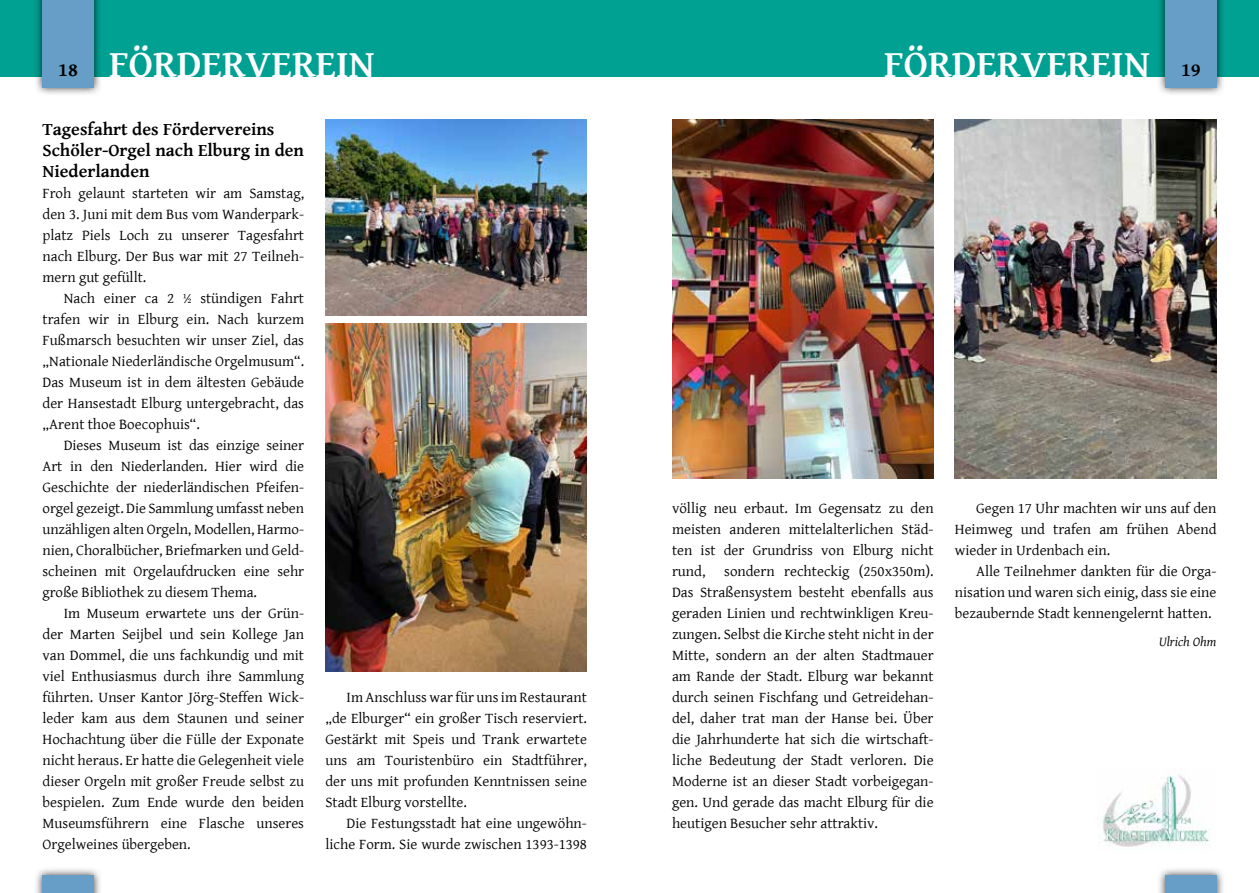
<style>
.page{position:relative;width:1259px;height:893px;background:#fff}
.page>*{position:absolute;margin:0;border:0;box-sizing:border-box;transform-origin:0 0}
.t1{font:700 39px "Gentium Basic";color:#fff}
.t2{font:700 18px/21px "Gentium Basic";color:#000}
.t3{font:15px/21px "Gentium Basic";color:#000;text-align:justify}
.t4{font:italic 13.5px "Gentium Basic";color:#000}
.s1{font-size:19.5px;color:#000}
</style>
<div class="page">
<img style="left:325px;top:323px;width:262px;height:349px">
<img style="left:672px;top:119px;width:261px;height:359px">
<img style="left:955px;top:119px;width:261px;height:359px">
<img style="left:325px;top:119px;width:262px;height:196px">
<img style="left:1099px;top:774px;width:111px;height:73px">
<div style="left:0;top:0;width:629px;height:77px;background:#00a092"></div>
<div style="left:629px;top:0;width:630px;height:77px;background:#00a092"></div>
<img style="left:36px;top:0;width:64px;height:94px">
<div style="left:43px;top:0;width:51px;height:88px;background:#669ec7"></div>
<img style="left:36px;top:869px;width:64px;height:24px">
<div style="left:43px;top:875px;width:51px;height:18px;background:#669ec7"></div>
<img style="left:1159px;top:869px;width:64px;height:24px">
<div style="left:1165px;top:875px;width:51px;height:18px;background:#669ec7"></div>
<img style="left:1159px;top:0;width:64px;height:94px">
<div style="left:1165px;top:0;width:51px;height:88px;background:#669ec7"></div>
<h1 class="t1" style="left:58px;top:35px;width:318px"><span class="s1">18</span> FÖRDERVEREIN</h1>
<h1 class="t1" style="left:884px;top:35px;width:318px">FÖRDERVEREIN <span class="s1">19</span></h1>
<p class="t2" style="left:43px;top:118px;width:263px">Tagesfahrt des Fördervereins<br>Schöler-Orgel nach Elburg in den<br>Niederlanden</p>
<p class="t3" style="left:43px;top:182px;width:263px">Froh gelaunt starteten wir am Samstag, den 3. Juni mit dem Bus vom Wanderpark&shy;platz Piels Loch zu unserer Tagesfahrt nach Elburg. Der Bus war mit 27 Teilneh&shy;mern gut gefüllt.</p>
<p class="t3" style="left:43px;top:287px;width:263px;text-indent:21px">Nach einer ca 2 ½ stündigen Fahrt trafen wir in Elburg ein. Nach kurzem Fußmarsch besuchten wir unser Ziel, das „Nationale Niederländische Orgelmusum“.<br>Das Museum ist in dem ältesten Gebäude der Hansestadt Elburg untergebracht, das „Arent thoe Boecophuis“.</p>
<p class="t3" style="left:43px;top:434px;width:263px;text-indent:21px">Dieses Museum ist das einzige seiner Art in den Niederlanden. Hier wird die Geschichte der niederländischen Pfeifen&shy;orgel gezeigt. Die Sammlung umfasst neben unzähligen alten Orgeln, Modellen, Harmo&shy;nien, Choralbücher, Briefmarken und Geld&shy;scheinen mit Orgelaufdrucken eine sehr große Bibliothek zu diesem Thema.</p>
<p class="t3" style="left:43px;top:602px;width:263px;text-indent:21px">Im Museum erwartete uns der Grün&shy;der Marten Seijbel und sein Kollege Jan van Dommel, die uns fachkundig und mit viel Enthusiasmus durch ihre Sammlung führten. Unser Kantor Jörg-Steffen Wick&shy;leder kam aus dem Staunen und seiner Hochachtung über die Fülle der Exponate nicht heraus. Er hatte die Gelegenheit viele dieser Orgeln mit großer Freude selbst zu bespielen. Zum Ende wurde den beiden Museumsführern eine Flasche unseres Orgelweines übergeben.</p>
<p class="t3" style="left:325px;top:686px;width:263px;text-indent:21px">Im Anschluss war für uns im Restaurant „de Elburger“ ein großer Tisch reserviert.<br>Gestärkt mit Speis und Trank erwartete uns am Touristenbüro ein Stadtführer, der uns mit profunden Kenntnissen seine Stadt Elburg vorstellte.</p>
<p class="t3" style="left:325px;top:812px;width:263px;text-align:right">Die Festungsstadt hat eine ungewöhn&shy;liche Form. Sie wurde zwischen 1393-1398</p>
<p class="t3" style="left:672px;top:497px;width:263px">völlig neu erbaut. Im Gegensatz zu den meisten anderen mittelalterlichen Städ&shy;ten ist der Grundriss von Elburg nicht rund,</p>
<p class="t3" style="left:672px;top:560px;width:263px;text-indent:52px">sondern rechteckig (250x350m).<br>Das Straßensystem besteht ebenfalls aus geraden Linien und rechtwinkligen Kreu&shy;zungen. Selbst die Kirche steht nicht in der Mitte, sondern an der alten Stadtmauer am Rande der Stadt. Elburg war bekannt durch seinen Fischfang und Getreidehan&shy;del, daher trat man der Hanse bei. Über die Jahrhunderte hat sich die wirtschaft&shy;liche Bedeutung der Stadt verloren. Die Moderne ist an dieser Stadt vorbeigegan&shy;gen. Und gerade das macht Elburg für die heutigen Besucher sehr attraktiv.</p>
<p class="t3" style="left:955px;top:497px;width:263px;text-indent:21px">Gegen 17 Uhr machten wir uns auf den Heimweg und trafen am frühen Abend wieder in Urdenbach ein.</p>
<p class="t3" style="left:955px;top:560px;width:263px;text-indent:21px">Alle Teilnehmer dankten für die Orga&shy;nisation und waren sich einig, dass sie eine bezaubernde Stadt kennengelernt hatten.</p>
<p class="t4" style="left:1158px;top:631px;width:59px">Ulrich Ohm</p>
</div>
